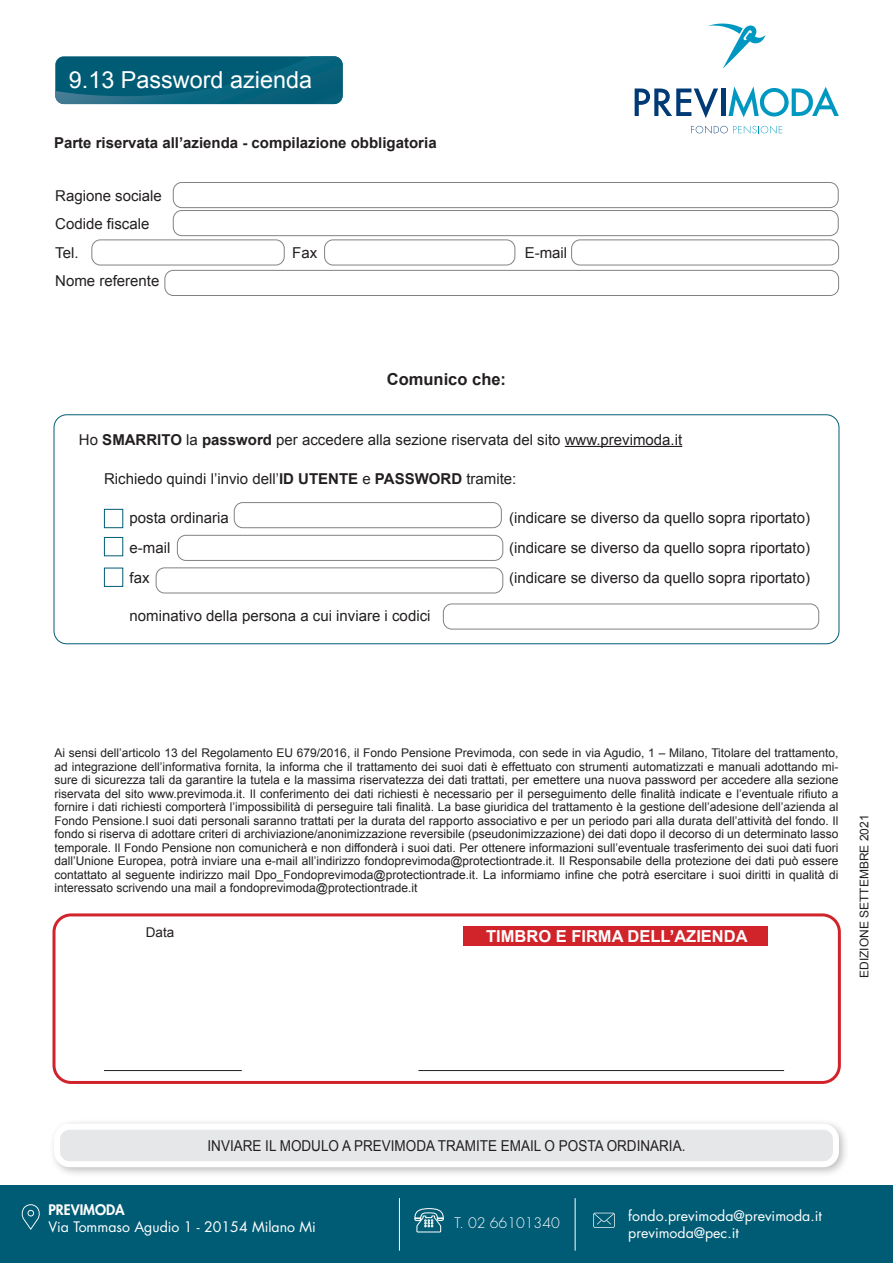
<style>
.page{position:relative;width:893px;height:1263px;background:#fff}
.page>*{position:absolute;margin:0;border:0;box-sizing:border-box;transform-origin:0 0}
.t1{font:23.4px "Arial";color:#fff}
.t2{font:700 16.5px "Arial";color:#fff}
.t3{font:700 16.5px "Arial";color:#231f20}
.t4{font:15px "Arial";color:#231f20}
.t5{font:15px "Arial";color:#231f20;scale:.9 1}
.t6{font:700 15px "Arial";color:#231f20}
.t7{font:14.1px "Futura Std";color:#fff}
.t8{font:300 14.1px "Futura Std";color:#fff}
.t9{font:800 14.1px "Futura Std";color:#fff}
.t10{font:13.5px "Arial";color:#231f20}
.t11{font:12px/13.5px "Arial";color:#231f20;text-align:justify}
.s1{font-weight:700}
</style>
<div class="page">
<svg style="left:55px;top:56px;width:288px;height:49px;background:#0d647d"></svg>
<div style="left:54px;top:414px;width:785px;height:230px;border:1px solid #005c75;border-radius:13px"></div>
<div style="left:234px;top:502px;width:268px;height:26px;border:1px solid #808285;border-radius:9px"></div>
<div style="left:177px;top:535px;width:326px;height:26px;border:1px solid #808285;border-radius:9px"></div>
<div style="left:156px;top:567px;width:347px;height:26px;border:1px solid #808285;border-radius:9px"></div>
<div style="left:104px;top:509px;width:19px;height:19px;border:1px solid #005c75"></div>
<div style="left:104px;top:537px;width:19px;height:19px;border:1px solid #005c75"></div>
<div style="left:104px;top:568px;width:19px;height:19px;border:1px solid #005c75"></div>
<hr style="left:565px;top:446px;width:117px;height:1px;background:#231f20">
<div style="left:52px;top:913px;width:789px;height:171px;border:3px solid #d1232a;border-radius:17px"></div>
<hr style="left:104px;top:1070px;width:138px;height:1px;background:#231f20">
<hr style="left:418px;top:1070px;width:366px;height:1px;background:#231f20">
<div style="left:463px;top:926px;width:304px;height:19px;background:#d1232a"></div>
<div style="left:173px;top:182px;width:666px;height:26px;border:1px solid #808285;border-radius:9px"></div>
<div style="left:571px;top:239px;width:268px;height:26px;border:1px solid #808285;border-radius:9px"></div>
<div style="left:324px;top:239px;width:191px;height:26px;border:1px solid #808285;border-radius:9px"></div>
<div style="left:91px;top:239px;width:194px;height:26px;border:1px solid #808285;border-radius:9px"></div>
<div style="left:165px;top:270px;width:674px;height:26px;border:1px solid #808285;border-radius:9px"></div>
<div style="left:443px;top:604px;width:376px;height:25px;border:1px solid #808285;border-radius:9px"></div>
<div style="left:49px;top:1118px;width:801px;height:60px;background:#231f20;opacity:.3"></div>
<div style="left:57px;top:1127px;width:779px;height:37px;background:#e6e7e9;border-radius:13px"></div>
<div style="left:54px;top:1124px;width:785px;height:43px;border:6px solid #fff;border-radius:13px"></div>
<div style="left:173px;top:210px;width:666px;height:26px;border:1px solid #808285;border-radius:9px"></div>
<svg style="left:691px;top:126px;width:91px;height:7px"></svg>
<svg style="left:635px;top:88px;width:83px;height:30px"></svg>
<div style="left:721px;top:88px;width:5px;height:28px;background:#003a75"></div>
<svg style="left:728px;top:86px;width:111px;height:31px"></svg>
<svg style="left:708px;top:23px;width:57px;height:46px"></svg>
<div style="left:0;top:1185px;width:893px;height:78px;background:#005c75"></div>
<hr style="left:399px;top:1198px;width:1px;height:52px;background:#fff">
<hr style="left:575px;top:1198px;width:1px;height:52px;background:#fff">
<svg style="left:21px;top:1204px;width:19px;height:26px"></svg>
<svg style="left:593px;top:1213px;width:22px;height:15px"></svg>
<svg style="left:414px;top:1208px;width:30px;height:25px"></svg>
<p class="t1" style="left:69px;top:64px;width:245px">9.13 Password azienda</p>
<p class="t6" style="left:54px;top:133px;width:384px">Parte riservata all’azienda - compilazione obbligatoria</p>
<p class="t4" style="left:55px;top:186px;width:108px">Ragione sociale</p>
<p class="t4" style="left:55px;top:214px;width:96px">Codide fiscale</p>
<p class="t4" style="left:55px;top:243px;width:25px">Tel.</p>
<p class="t4" style="left:292px;top:243px;width:27px">Fax</p>
<p class="t4" style="left:525px;top:243px;width:44px">E-mail</p>
<p class="t4" style="left:55px;top:271px;width:106px">Nome referente</p>
<p class="t3" style="left:387px;top:369px;width:121px">Comunico che:</p>
<p class="t4" style="left:79px;top:430px;width:605px">Ho <span class="s1">SMARRITO</span> la <span class="s1">password</span> per accedere alla sezione riservata del sito www.previmoda.it</p>
<p class="t4" style="left:104px;top:468px;width:414px">Richiedo quindi l’invio dell’<span class="s1">ID UTENTE</span> e <span class="s1">PASSWORD</span> tramite:</p>
<p class="t4" style="left:130px;top:508px;width:101px">posta ordinaria</p>
<p class="t4" style="left:509px;top:508px;width:302px">(indicare se diverso da quello sopra riportato)</p>
<p class="t4" style="left:130px;top:538px;width:42px">e-mail</p>
<p class="t4" style="left:509px;top:538px;width:302px">(indicare se diverso da quello sopra riportato)</p>
<p class="t4" style="left:130px;top:568px;width:22px">fax</p>
<p class="t4" style="left:509px;top:568px;width:302px">(indicare se diverso da quello sopra riportato)</p>
<p class="t4" style="left:130px;top:606px;width:302px">nominativo della persona a cui inviare i codici</p>
<p class="t11" style="left:54px;top:746px;width:786px">Ai sensi dell’articolo 13 del Regolamento EU 679/2016, il Fondo Pensione Previmoda, con sede in via Agudio, 1 – Milano, Titolare del trattamento, ad integrazione dell’informativa fornita, la informa che il trattamento dei suoi dati è effettuato con strumenti automatizzati e manuali adottando mi&shy;sure di sicurezza tali da garantire la tutela e la massima riservatezza dei dati trattati, per emettere una nuova password per accedere alla sezione riservata del sito www.previmoda.it. Il conferimento dei dati richiesti è necessario per il perseguimento delle finalità indicate e l’eventuale rifiuto a fornire i dati richiesti comporterà l’impossibilità di perseguire tali finalità. La base giuridica del trattamento è la gestione dell’adesione dell’azienda al Fondo Pensione.I suoi dati personali saranno trattati per la durata del rapporto associativo e per un periodo pari alla durata dell’attività del fondo. Il fondo si riserva di adottare criteri di archiviazione/anonimizzazione reversibile (pseudonimizzazione) dei dati dopo il decorso di un determinato lasso temporale. Il Fondo Pensione non comunicherà e non diffonderà i suoi dati. Per ottenere informazioni sull’eventuale trasferimento dei suoi dati fuori dall’Unione Europea, potrà inviare una e-mail all’indirizzo fondoprevimoda@protectiontrade.it. Il Responsabile della protezione dei dati può essere contattato al seguente indirizzo mail Dpo_Fondoprevimoda@protectiontrade.it. La informiamo infine che potrà esercitare i suoi diritti in qualità di interessato scrivendo una mail a fondoprevimoda@protectiontrade.it</p>
<p class="t10" style="left:146px;top:924px;width:30px">Data</p>
<p class="t2" style="left:486px;top:925px;width:263px">TIMBRO E FIRMA DELL’AZIENDA</p>
<p class="t11" style="left:857px;top:978px;width:165px;rotate:-90deg">EDIZIONE SETTEMBRE 2021</p>
<p class="t5" style="left:208px;top:1135px;width:532px">INVIARE IL MODULO A PREVIMODA TRAMITE EMAIL O POSTA ORDINARIA.</p>
<p class="t9" style="left:48px;top:1201px;width:78px">PREVIMODA</p>
<p class="t7" style="left:48px;top:1218px;width:269px">Via Tommaso Agudio 1 - 20154 Milano Mi</p>
<p class="t8" style="left:455px;top:1214px;width:107px">T. 02 66101340</p>
<p class="t7" style="left:628px;top:1207px;width:195px">fondo.previmoda@previmoda.it</p>
<p class="t7" style="left:628px;top:1224px;width:112px">previmoda@pec.it</p>
</div>
